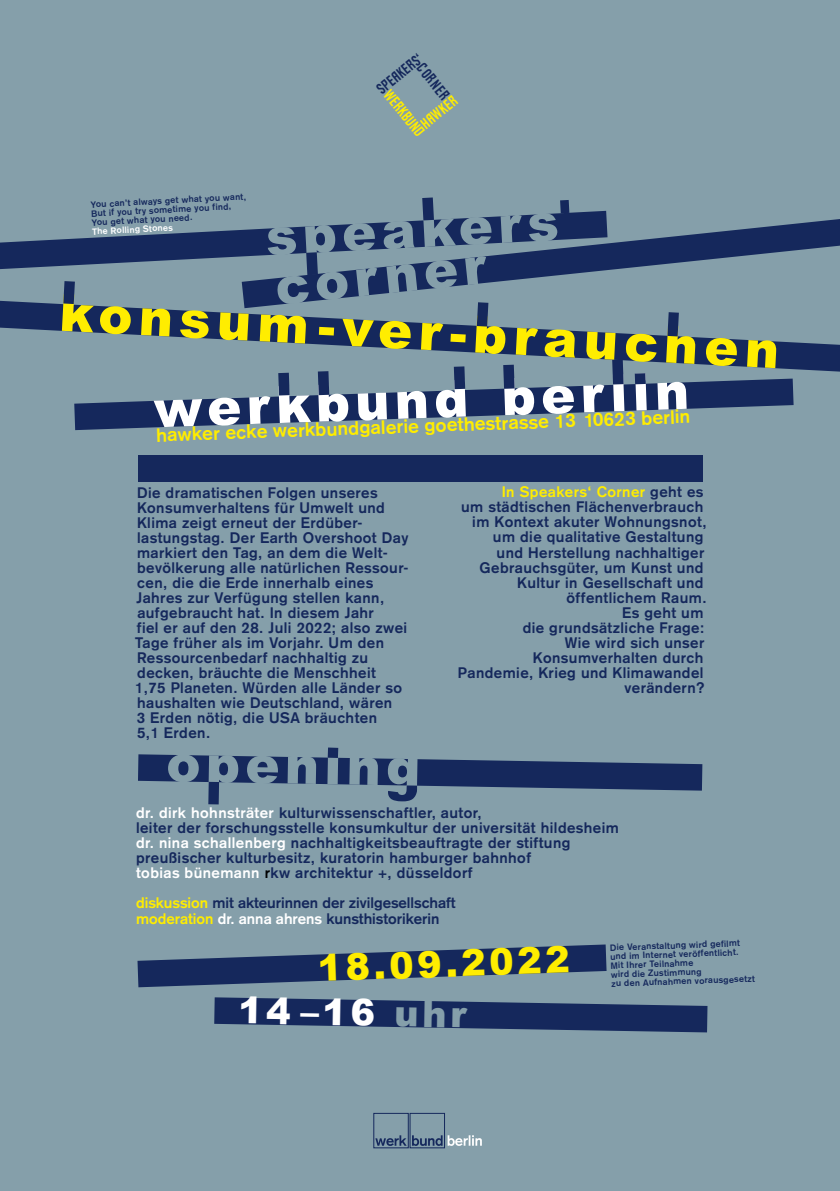
<style>
.page{position:relative;width:840px;height:1191px;background:#fff}
.page>*{position:absolute;margin:0;border:0;box-sizing:border-box;transform-origin:0 0}
.t1{font:900 51.4px "Arial";color:#859faa}
.t2{font:900 51.4px "Arial";color:#ffed00}
.t3{font:900 51.4px "Arial";color:#fff}
.t4{font:900 36.6px "Arial";color:#ffed00}
.t5{font:900 36.6px "Arial";color:#fff}
.t6{font:700 19px "Akzidenz Grotesk";color:#ffed00}
.t7{font:700 15px/15px "Akzidenz Grotesk";letter-spacing:.03em;color:#15285c}
.t8{font:700 15px/15px "Akzidenz Grotesk";color:#15285c}
.t9{font:15px "Naumburg";color:#15285c}
.t10{font:15px "Naumburg";color:#ffed00}
.t11{font:700 9px/9px "Akzidenz Grotesk";color:#15285c}
.t12{font:700 9px "Akzidenz Grotesk";color:#fff}
.s1{color:#ffed00}
.s2{color:#fff}
.s3{color:#000}
.s4{color:#859faa}
</style>
<div class="page">
<div style="left:0;top:0;width:839px;height:1191px;background:#859faa"></div>
<svg style="left:607px;top:219px;width:232px;height:51px;fill:#15285c"></svg>
<svg style="left:214px;top:997px;width:493px;height:35px"></svg>
<svg style="left:137px;top:944px;width:469px;height:43px"></svg>
<div style="left:138px;top:455px;width:564px;height:27px;background:#15285c"></div>
<svg style="left:0;top:312px;width:839px;height:59px"></svg>
<svg style="left:667px;top:312px;width:11px;height:24px"></svg>
<svg style="left:0;top:197px;width:607px;height:129px"></svg>
<svg style="left:74px;top:359px;width:719px;height:71px"></svg>
<div style="left:634px;top:373px;width:11px;height:11px;background:#15285c"></div>
<div style="left:327px;top:747px;width:11px;height:11px;background:#15285c"></div>
<svg style="left:373px;top:1112px;width:108px;height:36px"></svg>
<div style="left:208px;top:782px;width:11px;height:22px;background:#15285c"></div>
<svg style="left:138px;top:754px;width:564px;height:47px"></svg>
<p class="t9" style="left:372px;top:84px;width:56px;rotate:-39deg">SPEAKERS‘</p>
<p class="t10" style="left:416px;top:119px;width:44px;rotate:-39deg">HAWKER</p>
<p class="t9" style="left:427px;top:59px;width:44px;rotate:51deg">CORNER</p>
<p class="t10" style="left:393px;top:86px;width:57px;rotate:51deg">WERKBUND</p>
<p class="t11" style="left:90px;top:200px;width:157px;rotate:-3deg">You can’t always get what you want,<br>But if you try sometime you find,<br>You get what you need.</p>
<p class="t12" style="left:92px;top:226px;width:82px;rotate:-3deg">The Rolling Stones</p>
<h1 class="t1" style="left:264px;top:200px;width:294px;rotate:-3deg">speakers</h1>
<h1 class="t2" style="left:62px;top:275px;width:721px;rotate:3deg">konsum-ver-brauchen</h1>
<h1 class="t1" style="left:271px;top:250px;width:213px;rotate:-6deg">corner</h1>
<h1 class="t3" style="left:152px;top:372px;width:536px;rotate:-2deg">werkbund berlin</h1>
<p class="t6" style="left:156px;top:423px;width:535px;rotate:-2deg">hawker ecke werkbundgalerie goethestrasse 13 10623 berlin</p>
<p class="t7" style="left:135px;top:485px;width:275px">Die dramatischen Folgen unseres Konsumverhaltens für Umwelt und Klima zeigt erneut der Erdüber&shy;lastungstag. Der Earth Overshoot Day markiert den Tag, an dem die Welt&shy;bevölkerung alle natürlichen Ressour&shy;cen, die die Erde innerhalb eines Jahres zur Verfügung stellen kann, aufgebraucht hat. In diesem Jahr<br>fiel er auf den 28. Juli 2022; also zwei Tage früher als im Vorjahr. Um den Ressourcenbedarf nachhaltig zu decken, bräuchte die Menschheit<br>1,75 Planeten. Würden alle Länder so haushalten wie Deutschland, wären<br>3 Erden nötig, die USA bräuchten<br>5,1 Erden.</p>
<h1 class="t1" style="left:167px;top:725px;width:255px;rotate:1deg">opening</h1>
<p class="t7" style="left:457px;top:484px;width:250px;text-align:right"><span class="s1">In Speakers‘ Corner</span> geht es<br>um städtischen Flächenverbrauch im Kontext akuter Wohnungsnot, um die qualitative Gestaltung<br>und Herstellung nachhaltiger<br>Gebrauchsgüter, um Kunst und<br>Kultur in Gesellschaft und öffentlichem Raum.<br>Es geht um<br>die grundsätzliche Frage:<br>Wie wird sich unser<br>Konsumverhalten durch<br>Pandemie, Krieg und Klimawandel verändern?</p>
<p class="t7" style="left:136px;top:805px;width:484px"><span class="s2">dr. dirk hohnsträter</span> kulturwissenschaftler, autor,<br>leiter der forschungsstelle konsumkultur der universität hildesheim <span class="s2">dr. nina schallenberg</span> nachhaltigkeitsbeauftragte der stiftung preußischer kulturbesitz, kuratorin hamburger bahnhof<br><span class="s2">tobias bünemann</span> <span class="s3">r</span>kw architektur +, düsseldorf</p>
<p class="t8" style="left:136px;top:895px;width:321px"><span class="s1">diskussion</span> mit akteurinnen der zivilgesellschaft <span class="s1">moderation</span> <span class="s2">dr. anna ahrens</span> kunsthistorikerin</p>
<p class="t11" style="left:609px;top:943px;width:145px;rotate:-2deg">Die Veranstaltung wird gefilmt und im Internet veröffentlicht.<br>Mit Ihrer Teilnahme<br>wird die Zustimmung<br>zu den Aufnahmen vorausgesetzt</p>
<h2 class="t4" style="left:316px;top:941px;width:254px;rotate:-2deg">18.09.2022</h2>
<h2 class="t5" style="left:239px;top:983px;width:230px;rotate:1deg">14 –16 <span class="s4">uhr</span></h2>
</div>
